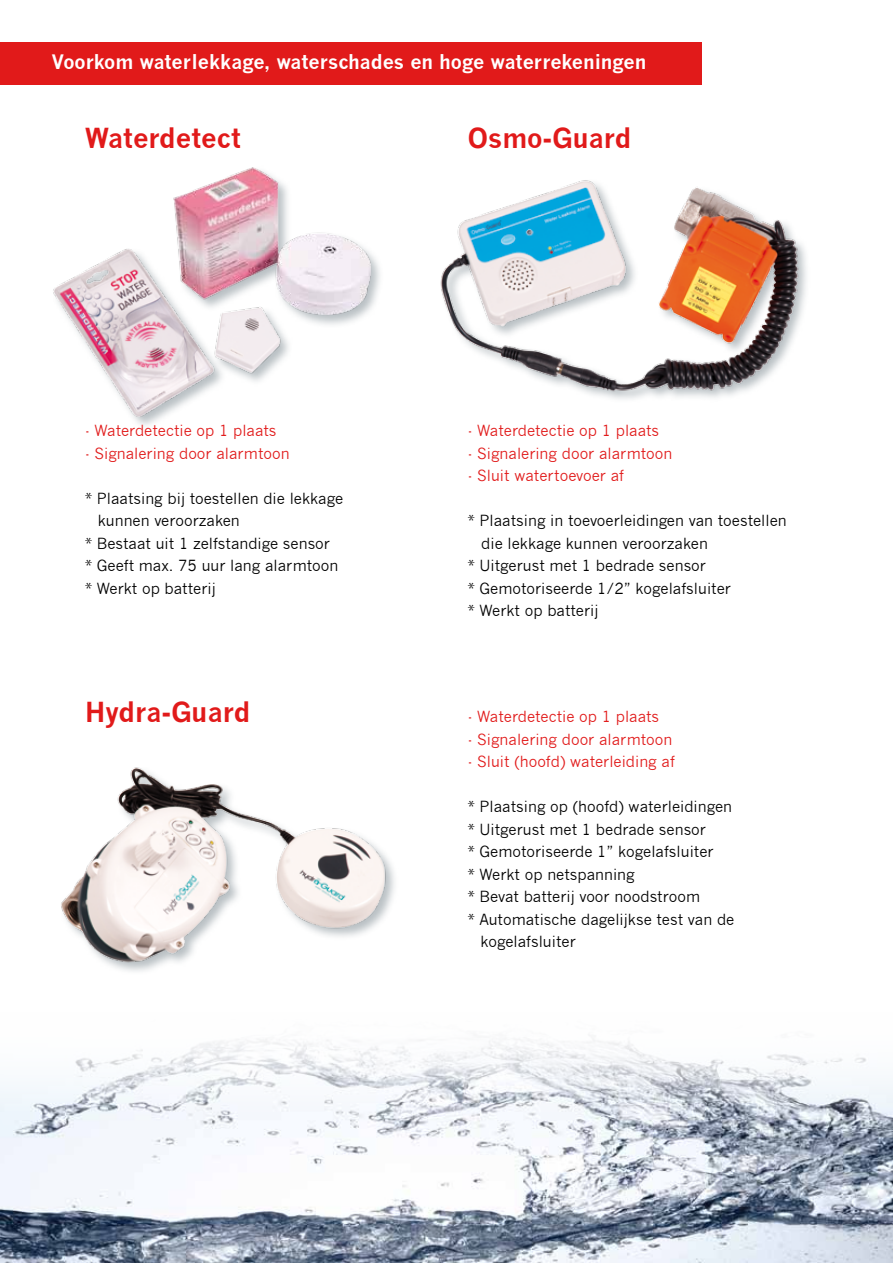
<style>
.page{position:relative;width:893px;height:1263px;background:#fff}
.page>*{position:absolute;margin:0;border:0;box-sizing:border-box;transform-origin:0 0}
.t1{font:700 27px "News Gothic";color:#e11a1a}
.t2{font:700 19.5px "News Gothic";color:#fff}
.t3{font:15px "News Gothic";color:#000}
.t4{font:15px "News Gothic";color:#e11a1a}
</style>
<div class="page">
<div style="left:0;top:43px;width:702px;height:42px;background:#e11a1a"></div>
<div style="left:439px;top:179px;width:372px;height:224px;background:#a3acb1;opacity:.75"></div>
<img style="left:439px;top:179px;width:362px;height:216px">
<img style="left:53px;top:249px;width:231px;height:171px">
<img style="left:0;top:1039px;width:893px;height:224px">
<div style="left:172px;top:166px;width:212px;height:163px;background:#a3acb1;opacity:.75"></div>
<img style="left:170px;top:166px;width:204px;height:153px">
<img style="left:61px;top:767px;width:334px;height:205px">
<h2 class="t2" style="left:52px;top:50px;width:596px">Voorkom waterlekkage, waterschades en hoge waterrekeningen</h2>
<h1 class="t1" style="left:85px;top:122px;width:157px">Waterdetect</h1>
<p class="t4" style="left:85px;top:422px;width:193px">- Waterdetectie op 1 plaats</p>
<p class="t4" style="left:85px;top:445px;width:206px">- Signalering door alarmtoon</p>
<p class="t3" style="left:85px;top:490px;width:260px">* Plaatsing bij toestellen die lekkage</p>
<p class="t3" style="left:98px;top:512px;width:144px">kunnen veroorzaken</p>
<p class="t3" style="left:85px;top:535px;width:246px">* Bestaat uit 1 zelfstandige sensor</p>
<p class="t3" style="left:85px;top:557px;width:255px">* Geeft max. 75 uur lang alarmtoon</p>
<p class="t3" style="left:85px;top:580px;width:132px">* Werkt op batterij</p>
<h1 class="t1" style="left:468px;top:122px;width:165px">Osmo-Guard</h1>
<p class="t4" style="left:468px;top:422px;width:193px">- Waterdetectie op 1 plaats</p>
<p class="t4" style="left:468px;top:445px;width:206px">- Signalering door alarmtoon</p>
<p class="t4" style="left:468px;top:467px;width:158px">- Sluit watertoevoer af</p>
<p class="t3" style="left:468px;top:512px;width:320px">* Plaatsing in toevoerleidingen van toestellen</p>
<p class="t3" style="left:481px;top:535px;width:228px">die lekkage kunnen veroorzaken</p>
<p class="t3" style="left:468px;top:557px;width:240px">* Uitgerust met 1 bedrade sensor</p>
<p class="t3" style="left:468px;top:580px;width:265px">* Gemotoriseerde 1/2” kogelafsluiter</p>
<p class="t3" style="left:468px;top:602px;width:132px">* Werkt op batterij</p>
<h1 class="t1" style="left:85px;top:696px;width:167px">Hydra-Guard</h1>
<p class="t4" style="left:468px;top:708px;width:193px">- Waterdetectie op 1 plaats</p>
<p class="t4" style="left:468px;top:731px;width:206px">- Signalering door alarmtoon</p>
<p class="t4" style="left:468px;top:753px;width:209px">- Sluit (hoofd) waterleiding af</p>
<p class="t3" style="left:468px;top:798px;width:266px">* Plaatsing op (hoofd) waterleidingen</p>
<p class="t3" style="left:468px;top:821px;width:240px">* Uitgerust met 1 bedrade sensor</p>
<p class="t3" style="left:468px;top:843px;width:247px">* Gemotoriseerde 1” kogelafsluiter</p>
<p class="t3" style="left:468px;top:866px;width:168px">* Werkt op netspanning</p>
<p class="t3" style="left:468px;top:888px;width:234px">* Bevat batterij voor noodstroom</p>
<p class="t3" style="left:468px;top:911px;width:268px">* Automatische dagelijkse test van de</p>
<p class="t3" style="left:480px;top:933px;width:97px">kogelafsluiter</p>
</div>
